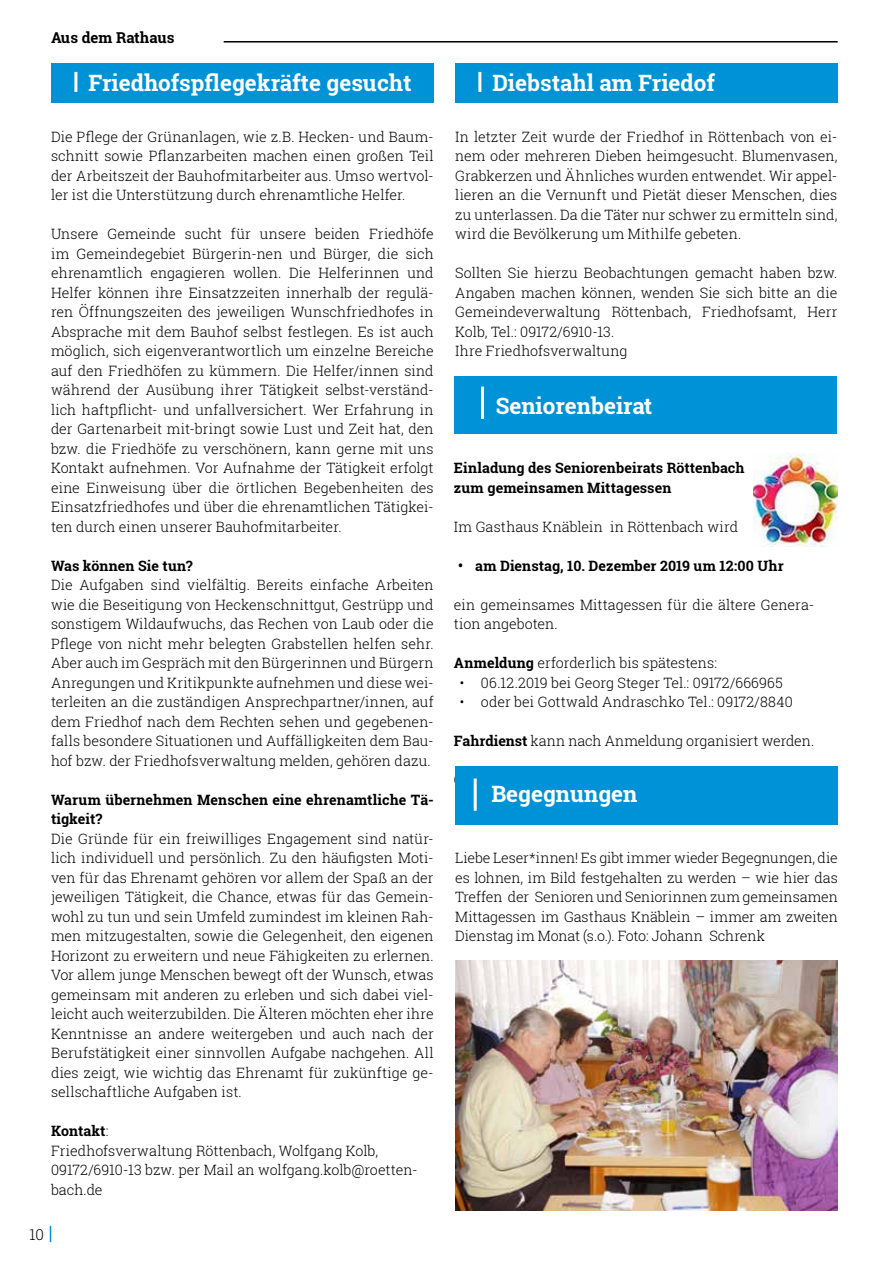
<style>
.page{position:relative;width:893px;height:1263px;background:#fff}
.page>*{position:absolute;margin:0;border:0;box-sizing:border-box;transform-origin:0 0}
.t1{font:700 22.5px "Roboto Slab";color:#fff}
.t2{font:700 15px "Roboto Slab";color:#000}
.t3{font:300 15px "Roboto Slab";color:#000}
.t4{font:300 14.25px/19.5px "Roboto Slab";color:#000;text-align:justify}
.t5{font:700 14.25px/19.5px "Roboto Slab";letter-spacing:.005em;color:#000}
.s1{font-weight:700}
</style>
<div class="page">
<svg style="left:50px;top:1226px;width:1px;height:16px"></svg>
<hr style="left:224px;top:41px;width:614px;height:2px;background:#000">
<img style="left:754px;top:454px;width:84px;height:93px">
<div style="left:454px;top:376px;width:383px;height:57px;background:#0092d6"></div>
<hr style="left:481px;top:387px;width:3px;height:32px;background:#fff">
<div style="left:455px;top:766px;width:383px;height:58px;background:#0092d6"></div>
<hr style="left:474px;top:778px;width:3px;height:33px;background:#fff">
<img style="left:455px;top:961px;width:383px;height:249px">
<div style="left:51px;top:64px;width:383px;height:39px;background:#0092d6"></div>
<hr style="left:74px;top:72px;width:3px;height:20px;background:#fff">
<div style="left:455px;top:64px;width:383px;height:39px;background:#0092d6"></div>
<hr style="left:478px;top:72px;width:3px;height:20px;background:#fff">
<p class="t2" style="left:51px;top:27px;width:125px">Aus dem Rathaus</p>
<h1 class="t1" style="left:88px;top:68px;width:325px">Friedhofspflegekräfte gesucht</h1>
<p class="t4" style="left:51px;top:126px;width:384px">Die Pflege der Grünanlagen, wie z.B. Hecken- und Baum&shy;schnitt sowie Pflanzarbeiten machen einen großen Teil der Arbeitszeit der Bauhofmitarbeiter aus. Umso wertvol&shy;ler ist die Unterstützung durch ehrenamtliche Helfer.</p>
<p class="t4" style="left:51px;top:224px;width:384px">Unsere Gemeinde sucht für unsere beiden Friedhöfe im Gemeindegebiet Bürgerin-nen und Bürger, die sich ehrenamtlich engagieren wollen. Die Helferinnen und Helfer können ihre Einsatzzeiten innerhalb der regulä&shy;ren Öffnungszeiten des jeweiligen Wunschfriedhofes in Absprache mit dem Bauhof selbst festlegen. Es ist auch möglich, sich eigenverantwortlich um einzelne Bereiche auf den Friedhöfen zu kümmern. Die Helfer/innen sind während der Ausübung ihrer Tätigkeit selbst-verständ&shy;lich haftpflicht- und unfallversichert. Wer Erfahrung in der Gartenarbeit mit-bringt sowie Lust und Zeit hat, den bzw. die Friedhöfe zu verschönern, kann gerne mit uns Kontakt aufnehmen. Vor Aufnahme der Tätigkeit erfolgt eine Einweisung über die örtlichen Begebenheiten des Einsatzfriedhofes und über die ehrenamtlichen Tätigkei&shy;ten durch einen unserer Bauhofmitarbeiter.</p>
<p class="t5" style="left:51px;top:556px;width:143px">Was können Sie tun?</p>
<p class="t4" style="left:51px;top:575px;width:384px">Die Aufgaben sind vielfältig. Bereits einfache Arbeiten wie die Beseitigung von Heckenschnittgut, Gestrüpp und sonstigem Wildaufwuchs, das Rechen von Laub oder die Pflege von nicht mehr belegten Grabstellen helfen sehr.<br>Aber auch im Gespräch mit den Bürgerinnen und Bürgern Anregungen und Kritikpunkte aufnehmen und diese wei&shy;terleiten an die zuständigen Ansprechpartner/innen, auf dem Friedhof nach dem Rechten sehen und gegebenen&shy;falls besondere Situationen und Auffälligkeiten dem Bau&shy;hof bzw. der Friedhofsverwaltung melden, gehören dazu.</p>
<p class="t5" style="left:51px;top:789px;width:384px">Warum übernehmen Menschen eine ehrenamtliche Tä&shy;tigkeit?</p>
<p class="t4" style="left:51px;top:828px;width:384px">Die Gründe für ein freiwilliges Engagement sind natür&shy;lich individuell und persönlich. Zu den häufigsten Moti&shy;ven für das Ehrenamt gehören vor allem der Spaß an der jeweiligen Tätigkeit, die Chance, etwas für das Gemein&shy;wohl zu tun und sein Umfeld zumindest im kleinen Rah&shy;men mitzugestalten, sowie die Gelegenheit, den eigenen Horizont zu erweitern und neue Fähigkeiten zu erlernen.<br>Vor allem junge Menschen bewegt oft der Wunsch, etwas gemeinsam mit anderen zu erleben und sich dabei viel&shy;leicht auch weiterzubilden. Die Älteren möchten eher ihre Kenntnisse an andere weitergeben und auch nach der Berufstätigkeit einer sinnvollen Aufgabe nachgehen. All dies zeigt, wie wichtig das Ehrenamt für zukünftige ge&shy;sellschaftliche Aufgaben ist.</p>
<p class="t4" style="left:51px;top:1121px;width:368px;text-align:left"><span class="s1">Kontakt</span>:<br>Friedhofsverwaltung Röttenbach, Wolfgang Kolb,<br>09172/6910-13 bzw. per Mail an wolfgang.kolb@roetten&shy;bach.de</p>
<p class="t3" style="left:29px;top:1224px;width:16px">10</p>
<h1 class="t1" style="left:492px;top:68px;width:224px">Diebstahl am Friedof</h1>
<p class="t4" style="left:455px;top:127px;width:384px">In letzter Zeit wurde der Friedhof in Röttenbach von ei&shy;nem oder mehreren Dieben heimgesucht. Blumenvasen, Grabkerzen und Ähnliches wurden entwendet. Wir appel&shy;lieren an die Vernunft und Pietät dieser Menschen, dies zu unterlassen. Da die Täter nur schwer zu ermitteln sind, wird die Bevölkerung um Mithilfe gebeten.</p>
<p class="t4" style="left:455px;top:263px;width:384px;text-align:left">Sollten Sie hierzu Beobachtungen gemacht haben bzw.<br>Angaben machen können, wenden Sie sich bitte an die Gemeindeverwaltung Röttenbach, Friedhofsamt, Herr Kolb, Tel.: 09172/6910-13.<br>Ihre Friedhofsverwaltung</p>
<h1 class="t1" style="left:496px;top:390px;width:158px">Seniorenbeirat</h1>
<p class="t5" style="left:454px;top:458px;width:292px">Einladung des Seniorenbeirats Röttenbach zum gemeinsamen Mittagessen</p>
<p class="t4" style="left:454px;top:516px;width:286px">Im Gasthaus Knäblein in Röttenbach wird</p>
<p class="t5" style="left:458px;top:556px;width:327px">• am Dienstag, 10. Dezember 2019 um 12:00 Uhr</p>
<p class="t4" style="left:454px;top:595px;width:362px">ein gemeinsames Mittagessen für die ältere Genera&shy;tion angeboten.</p>
<p class="t4" style="left:454px;top:653px;width:265px"><span class="s1">Anmeldung</span> erforderlich bis spätestens:</p>
<p class="t4" style="left:460px;top:672px;width:325px">• 06.12.2019 bei Georg Steger Tel.: 09172/666965</p>
<p class="t4" style="left:460px;top:692px;width:335px">• oder bei Gottwald Andraschko Tel.: 09172/8840</p>
<p class="t4" style="left:454px;top:731px;width:362px"><span class="s1">Fahrdienst</span> kann nach Anmeldung organisiert werden.</p>
<h1 class="t1" style="left:491px;top:778px;width:148px">Begegnungen</h1>
<p class="t4" style="left:455px;top:848px;width:384px">Liebe Leser*innen! Es gibt immer wieder Begegnungen, die es lohnen, im Bild festgehalten zu werden – wie hier das Treffen der Senioren und Seniorinnen zum gemeinsamen Mittagessen im Gasthaus Knäblein – immer am zweiten Dienstag im Monat (s.o.). Foto: Johann Schrenk</p>
</div>
